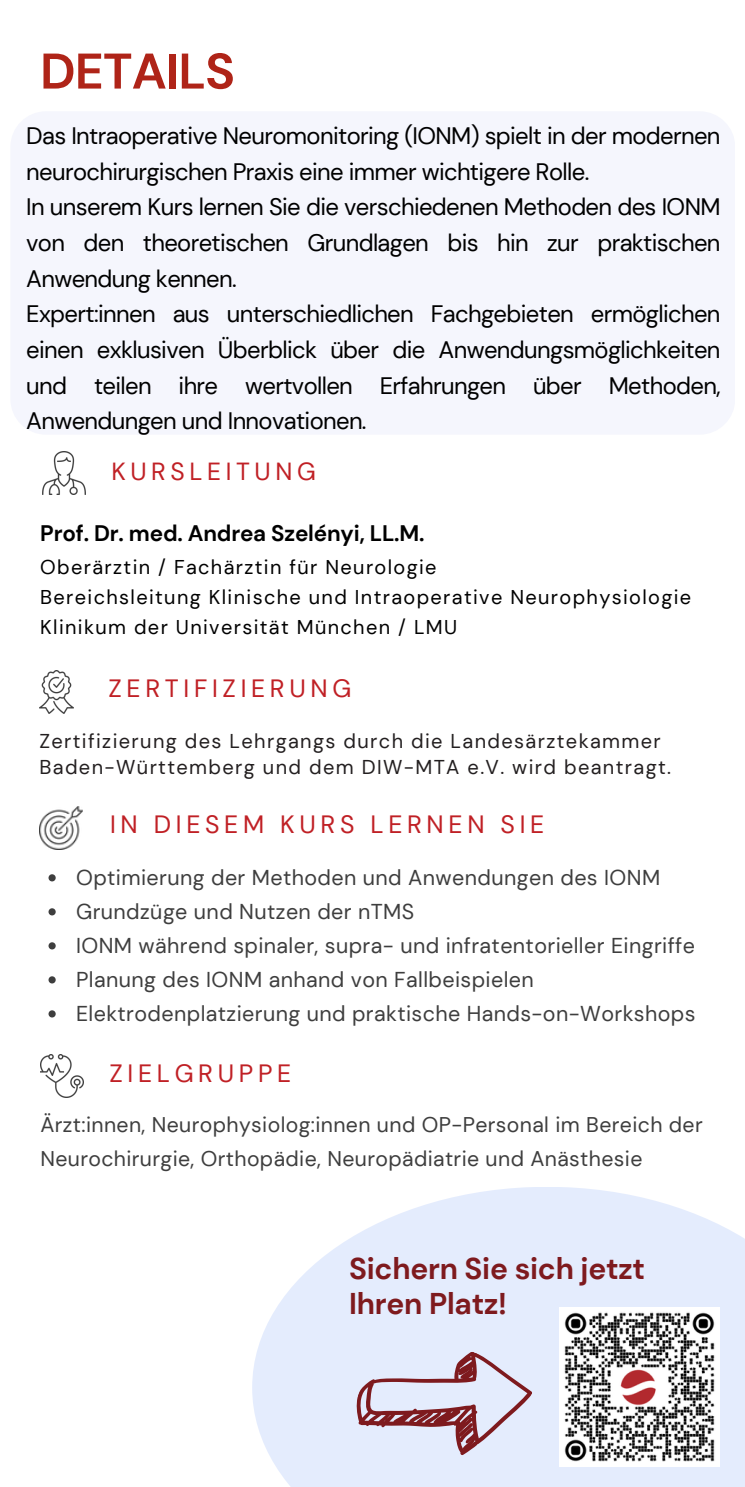
<style>
.page{position:relative;width:745px;height:1487px;background:#fff}
.page>*{position:absolute;margin:0;border:0;box-sizing:border-box;transform-origin:0 0}
.t1{font:700 50px "DM Sans";letter-spacing:-.015em;color:#af2418}
.t2{font:700 30px/35.5px "DM Sans";letter-spacing:-.01em;color:#7e1a1e}
.t3{font:25px "DM Sans";letter-spacing:.185em;color:#c02025}
.t4{font:24.75px "DM Sans";letter-spacing:.185em;color:#c02025}
.t5{font:23.75px/35.5px "DM Sans";letter-spacing:-.025em;color:#000}
.t6{font:700 22.5px "DM Sans";letter-spacing:-.01em;color:#000}
.t7{font:21.5px "DM Sans";letter-spacing:.02em;color:#3e3e3e}
.t8{font:21.25px/33.5px "DM Sans";letter-spacing:.02em;color:#3e3e3e}
.t9{font:20px "DM Sans";letter-spacing:.07em;color:#000}
.t10{font:20px/26.8px "DM Sans";letter-spacing:.07em;color:#231f20}
</style>
<div class="page">
<svg style="left:252px;top:1187px;width:492px;height:300px;fill:#e4ecfd"></svg>
<img style="left:559px;top:1307px;width:160px;height:160px">
<img style="left:39px;top:670px;width:34px;height:44px">
<img style="left:39px;top:806px;width:44px;height:43px">
<svg style="left:48px;top:874px;width:8px;height:7px"></svg>
<svg style="left:48px;top:908px;width:8px;height:7px"></svg>
<svg style="left:48px;top:942px;width:8px;height:7px"></svg>
<svg style="left:48px;top:976px;width:8px;height:7px"></svg>
<svg style="left:48px;top:1010px;width:8px;height:7px"></svg>
<img style="left:40px;top:1055px;width:43px;height:43px">
<div style="left:10px;top:111px;width:724px;height:324px;background:#f5f6fd;border-radius:36px"></div>
<svg style="left:349px;top:1322px;width:189px;height:150px;background:#d6d0e0"></svg>
<img style="left:42px;top:452px;width:44px;height:43px">
<p class="t1" style="left:40px;top:39px;width:196px">DETAILS</p>
<p class="t5" style="left:26px;top:118px;width:695px">Das Intraoperative Neuromonitoring (IONM) spielt in der modernen neurochirurgischen Praxis eine immer wichtigere Rolle.<br>In unserem Kurs lernen Sie die verschiedenen Methoden des IONM von den theoretischen Grundlagen bis hin zur praktischen Anwendung kennen.<br>Expert:innen aus unterschiedlichen Fachgebieten ermöglichen einen exklusiven Überblick über die Anwendungsmöglichkeiten und teilen ihre wertvollen Erfahrungen über Methoden, Anwendungen und Innovationen.</p>
<h4 class="t4" style="left:111px;top:456px;width:206px">KURSLEITUNG</h4>
<p class="t6" style="left:40px;top:518px;width:385px">Prof. Dr. med. Andrea Szelényi, LL.M.</p>
<h3 class="t9" style="left:40px;top:554px;width:398px">Oberärztin / Fachärztin für Neurologie</h3>
<p class="t9" style="left:40px;top:584px;width:652px">Bereichsleitung Klinische und Intraoperative Neurophysiologie</p>
<h2 class="t9" style="left:40px;top:614px;width:418px">Klinikum der Universität München / LMU</h2>
<h3 class="t3" style="left:109px;top:673px;width:244px">ZERTIFIZIERUNG</h3>
<p class="t10" style="left:39px;top:727px;width:633px">Zertifizierung des Lehrgangs durch die Landesärztekammer<br>Baden-Württemberg und dem DIW-MTA e.V. wird beantragt.</p>
<p class="t3" style="left:110px;top:809px;width:435px">IN DIESEM KURS LERNEN SIE</p>
<p class="t7" style="left:76px;top:864px;width:585px">Optimierung der Methoden und Anwendungen des IONM</p>
<p class="t7" style="left:76px;top:898px;width:339px">Grundzüge und Nutzen der nTMS</p>
<h3 class="t7" style="left:76px;top:932px;width:620px">IONM während spinaler, supra- und infratentorieller Eingriffe</h3>
<p class="t7" style="left:76px;top:966px;width:459px">Planung des IONM anhand von Fallbeispielen</p>
<p class="t7" style="left:76px;top:1000px;width:620px">Elektrodenplatzierung und praktische Hands-on-Workshops</p>
<p class="t3" style="left:109px;top:1057px;width:183px">ZIELGRUPPE</p>
<p class="t8" style="left:40px;top:1108px;width:663px">Ärzt:innen, Neurophysiolog:innen und OP-Personal im Bereich der<br>Neurochirurgie, Orthopädie, Neuropädiatrie und Anästhesie</p>
<p class="t2" style="left:349px;top:1251px;width:297px">Sichern Sie sich jetzt<br>Ihren Platz!</p>
</div>
